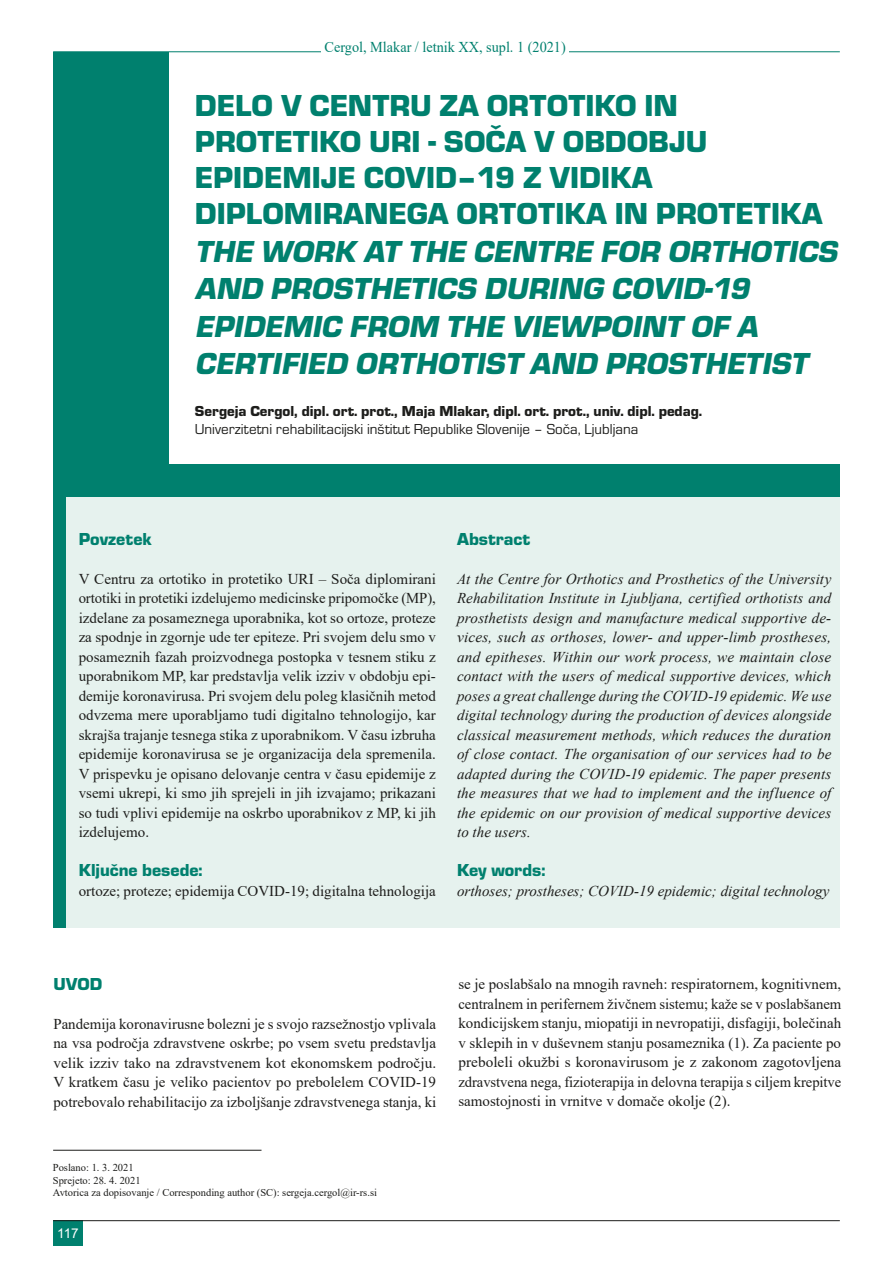
<style>
.page{position:relative;width:893px;height:1263px;background:#fff}
.page>*{position:absolute;margin:0;border:0;box-sizing:border-box;transform-origin:0 0}
.glavni_naslov_italic{font:italic 31.5px/37.5px "Eurostile TEE Blac";color:#00806e}
.glavni_naslov{font:31.5px/36px "Eurostile TEE Blac";color:#00806e}
.podnaslov{font:18px "Eurostile TEE Blac";color:#00806e}
.body_tekst{font:15px/19.5px "Times New Roman";color:#1d1d1b;text-align:justify}
.body_tekst_italic{font:italic 15px/19.5px "Times New Roman";color:#1d1d1b;text-align:justify}
.Avtorji{font:15px "Eurostile TEE Blac";color:#1d1d1b}
.Ustanove{font:15px "Eurostile TEE";color:#1d1d1b}
.t1{font:15px "Times New Roman";color:#00806e;scale:.95 1}
.t2{font:13.5px "Arial";color:#fff}
.body_tekst-2{font:10.5px "Times New Roman";color:#1d1d1b}
</style>
<div class="page">
<div style="left:53px;top:52px;width:787px;height:875px;background:#00806e"></div>
<div style="left:169px;top:52px;width:671px;height:411px;background:#fff"></div>
<hr style="left:53px;top:1150px;width:208px;height:1px;background:#1d1d1b">
<div style="left:66px;top:497px;width:391px;height:430px;background:#e6f2ee"></div>
<div style="left:457px;top:497px;width:383px;height:430px;background:#e6f2ee"></div>
<hr style="left:53px;top:52px;width:787px;height:1px;background:#00806e">
<div style="left:321px;top:31px;width:248px;height:26px;background:#fff"></div>
<div style="left:53px;top:1220px;width:30px;height:26px;background:#00806e"></div>
<hr style="left:53px;top:1220px;width:787px;height:1px;background:#1d1d1b">
<p class="t1" style="left:325px;top:36px;width:255px">Cergol, Mlakar / letnik XX, supl. 1 (2021)</p>
<p class="glavni_naslov" style="left:195px;top:88px;width:629px">DELO V CENTRU ZA ORTOTIKO IN<br>PROTETIKO URI - SOČA V OBDOBJU<br>EPIDEMIJE COVID–19 Z VIDIKA<br>DIPLOMIRANEGA ORTOTIKA IN PROTETIKA</p>
<p class="glavni_naslov_italic" style="left:195px;top:233px;width:650px">THE WORK AT THE CENTRE FOR ORTHOTICS AND PROSTHETICS DURING COVID-19<br>EPIDEMIC FROM THE VIEWPOINT OF A CERTIFIED ORTHOTIST AND PROSTHETIST</p>
<p class="Avtorji" style="left:195px;top:403px;width:509px">Sergeja Cergol, dipl. ort. prot., Maja Mlakar, dipl. ort. prot., univ. dipl. pedag.</p>
<p class="Ustanove" style="left:195px;top:421px;width:445px">Univerzitetni rehabilitacijski inštitut Republike Slovenije – Soča, Ljubljana</p>
<p class="podnaslov" style="left:79px;top:529px;width:75px">Povzetek</p>
<p class="body_tekst" style="left:79px;top:568px;width:359px">V Centru za ortotiko in protetiko URI – Soča diplomirani ortotiki in protetiki izdelujemo medicinske pripomočke (MP), izdelane za posameznega uporabnika, kot so ortoze, proteze za spodnje in zgornje ude ter epiteze. Pri svojem delu smo v posameznih fazah proizvodnega postopka v tesnem stiku z uporabnikom MP, kar predstavlja velik izziv v obdobju epi&shy;demije koronavirusa. Pri svojem delu poleg klasičnih metod odvzema mere uporabljamo tudi digitalno tehnologijo, kar skrajša trajanje tesnega stika z uporabnikom. V času izbruha epidemije koronavirusa se je organizacija dela spremenila.<br>V prispevku je opisano delovanje centra v času epidemije z vsemi ukrepi, ki smo jih sprejeli in jih izvajamo; prikazani so tudi vplivi epidemije na oskrbo uporabnikov z MP, ki jih izdelujemo.</p>
<p class="podnaslov" style="left:79px;top:860px;width:125px">Ključne besede:</p>
<p class="body_tekst" style="left:79px;top:880px;width:359px">ortoze; proteze; epidemija COVID-19; digitalna tehnologija</p>
<p class="podnaslov" style="left:457px;top:529px;width:75px">Abstract</p>
<p class="body_tekst_italic" style="left:457px;top:568px;width:376px">At the Centre for Orthotics and Prosthetics of the University Rehabilitation Institute in Ljubljana, certified orthotists and prosthetists design and manufacture medical supportive de&shy;vices, such as orthoses, lower- and upper-limb prostheses, and epitheses. Within our work process, we maintain close contact with the users of medical supportive devices, which poses a great challenge during the COVID-19 epidemic. We use digital technology during the production of devices alongside classical measurement methods, which reduces the duration of close contact. The organisation of our services had to be adapted during the COVID-19 epidemic. The paper presents the measures that we had to implement and the influence of the epidemic on our provision of medical supportive devices to the users.</p>
<p class="podnaslov" style="left:457px;top:860px;width:90px">Key words:</p>
<p class="body_tekst_italic" style="left:457px;top:880px;width:374px">orthoses; prostheses; COVID-19 epidemic; digital technology</p>
<p class="podnaslov" style="left:53px;top:974px;width:50px">UVOD</p>
<p class="body_tekst" style="left:53px;top:1013px;width:384px">Pandemija koronavirusne bolezni je s svojo razsežnostjo vplivala na vsa področja zdravstvene oskrbe; po vsem svetu predstavlja velik izziv tako na zdravstvenem kot ekonomskem področju.<br>V kratkem času je veliko pacientov po prebolelem COVID-19 potrebovalo rehabilitacijo za izboljšanje zdravstvenega stanja, ki</p>
<p class="body_tekst-2" style="left:53px;top:1160px;width:82px">Poslano: 1. 3. 2021</p>
<p class="body_tekst-2" style="left:53px;top:1173px;width:89px">Sprejeto: 28. 4. 2021</p>
<p class="body_tekst-2" style="left:53px;top:1185px;width:326px">Avtorica za dopisovanje / Corresponding author (SC): sergeja.cergol@ir-rs.si</p>
<p class="t2" style="left:57px;top:1224px;width:23px">117</p>
<p class="body_tekst" style="left:458px;top:974px;width:384px">se je poslabšalo na mnogih ravneh: respiratornem, kognitivnem, centralnem in perifernem živčnem sistemu; kaže se v poslabšanem kondicijskem stanju, miopatiji in nevropatiji, disfagiji, bolečinah v sklepih in v duševnem stanju posameznika (1). Za paciente po preboleli okužbi s koronavirusom je z zakonom zagotovljena zdravstvena nega, fizioterapija in delovna terapija s ciljem krepitve samostojnosti in vrnitve v domače okolje (2).</p>
</div>
